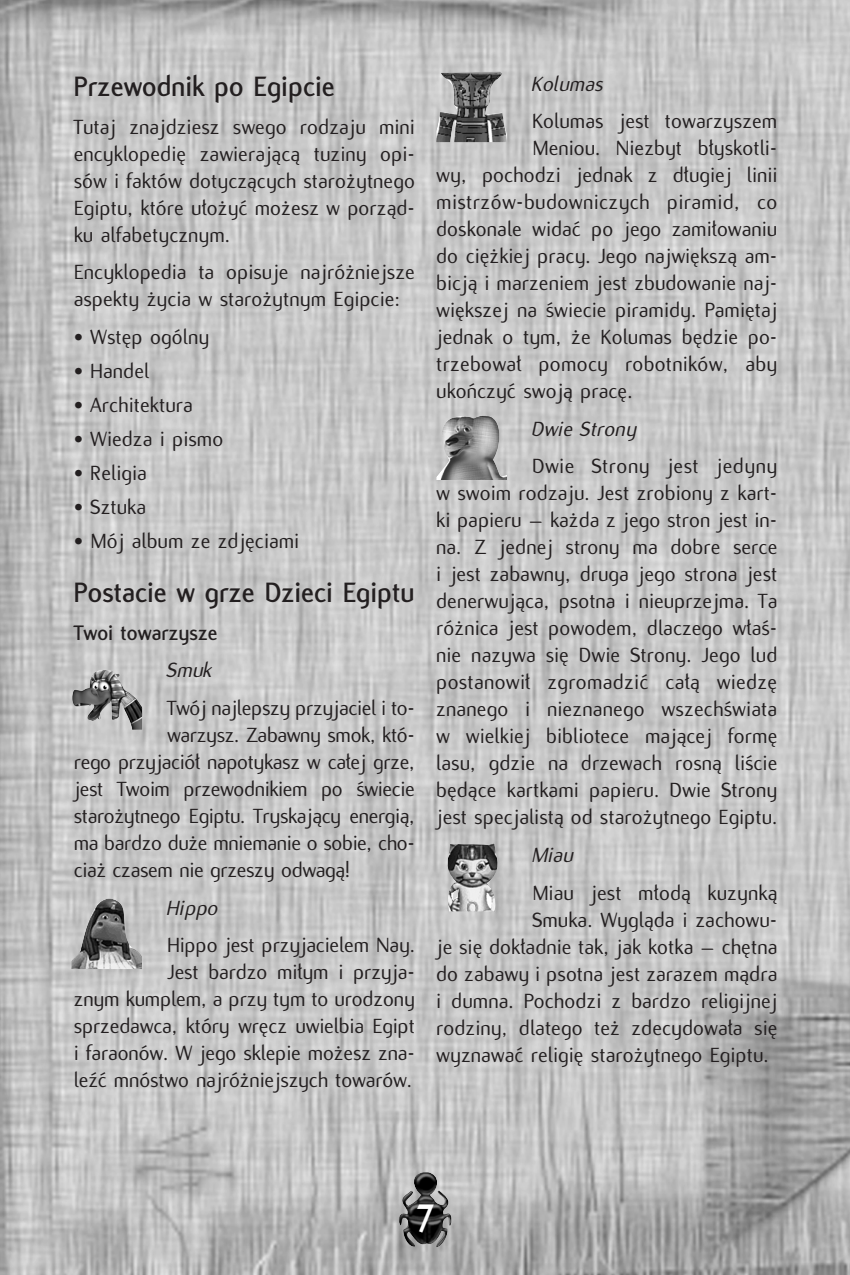
<style>
.page{position:relative;width:850px;height:1275px;background:#fff}
.page>*{position:absolute;margin:0;border:0;box-sizing:border-box;transform-origin:0 0}
.t1{font:800 40px "Flux PL";color:#fff}
.t2{font:700 30px "Flux PL";color:#231f20}
.t3{font:22.5px/27px "Flux PL";color:#231f20;text-align:justify}
.t4{font:22.5px "Flux PL";letter-spacing:-.02em;color:#231f20}
.t5{font:italic 22.5px "Flux PL";color:#231f20}
.t6{font:700 22.5px "Flux PL";color:#231f20}
</style>
<div class="page">
<img style="left:0;top:0;width:850px;height:1275px">
<img style="left:398px;top:1172px;width:54px;height:76px">
<img style="left:72px;top:670px;width:70px;height:60px">
<img style="left:71px;top:898px;width:71px;height:71px">
<img style="left:436px;top:72px;width:71px;height:70px">
<img style="left:436px;top:414px;width:67px;height:63px">
<img style="left:447px;top:843px;width:52px;height:69px">
<h2 class="t2" style="left:74px;top:74px;width:263px">Przewodnik po Egipcie</h2>
<p class="t3" style="left:74px;top:114px;width:343px">Tutaj znajdziesz swego rodzaju mini encyklopedi´ zawierajàcà tuziny opi&shy;sów i faktów dotyczàcych staro˝ytnego Egiptu, które u∏o˝yç mo˝esz w porzàd&shy;ku alfabetycznym.</p>
<p class="t3" style="left:74px;top:260px;width:343px">Encyklopedia ta opisuje najró˝niejsze aspekty ˝ycia w staro˝ytnym Egipcie:</p>
<p class="t3" style="left:74px;top:325px;width:137px">• Wst´p ogólny</p>
<p class="t3" style="left:74px;top:359px;width:77px">• Handel</p>
<p class="t3" style="left:74px;top:393px;width:121px">• Architektura</p>
<p class="t3" style="left:74px;top:427px;width:151px">• Wiedza i pismo</p>
<p class="t3" style="left:74px;top:461px;width:75px">• Religia</p>
<p class="t3" style="left:74px;top:495px;width:74px">• Sztuka</p>
<p class="t3" style="left:74px;top:529px;width:227px">• Mój album ze zdj´ciami</p>
<h2 class="t2" style="left:74px;top:581px;width:342px">Postacie w grze Dzieci Egiptu</h2>
<p class="t6" style="left:74px;top:623px;width:145px">Twoi towarzysze</p>
<p class="t5" style="left:167px;top:661px;width:47px">Smuk</p>
<p class="t4" style="left:167px;top:699px;width:249px">Twój najlepszy przyjaciel i to-</p>
<p class="t4" style="left:167px;top:726px;width:249px">warzysz. Zabawny smok, któ-</p>
<p class="t4" style="left:74px;top:753px;width:343px">rego przyjació∏ napotykasz w ca∏ej grze,</p>
<p class="t4" style="left:74px;top:780px;width:343px">jest Twoim przewodnikiem po Êwiecie</p>
<p class="t4" style="left:74px;top:807px;width:343px">staro˝ytnego Egiptu. Tryskajàcy energià,</p>
<p class="t4" style="left:74px;top:834px;width:343px">ma bardzo du˝e mniemanie o sobie, cho-</p>
<p class="t4" style="left:74px;top:861px;width:278px">cia˝ czasem nie grzeszy odwagà!</p>
<p class="t5" style="left:167px;top:898px;width:53px">Hippo</p>
<p class="t3" style="left:74px;top:933px;width:343px;text-align:right">Hippo jest przyjacielem Nay.<br>Jest bardzo mi∏ym i przyja-<br>znym kumplem, a przy tym to urodzony sprzedawca, który wr´cz uwielbia Egipt i faraonów. W jego sklepie mo˝esz zna&shy;leêç mnóstwo najró˝niejszych towarów.</p>
<p class="t5" style="left:532px;top:74px;width:73px">Kolumas</p>
<p class="t3" style="left:532px;top:109px;width:247px">Kolumas jest towarzyszem</p>
<p class="t3" style="left:532px;top:136px;width:247px">Meniou. Niezbyt b∏yskotli-</p>
<p class="t3" style="left:436px;top:163px;width:343px">wy, pochodzi jednak z d∏ugiej linii</p>
<p class="t3" style="left:436px;top:190px;width:343px">mistrzów-budowniczych piramid, co</p>
<p class="t3" style="left:436px;top:217px;width:343px">doskonale widaç po jego zami∏owaniu</p>
<p class="t3" style="left:436px;top:244px;width:343px">do ci´˝kiej pracy. Jego najwi´kszà am-</p>
<p class="t3" style="left:436px;top:271px;width:343px">bicjà i marzeniem jest zbudowanie naj-</p>
<p class="t3" style="left:436px;top:298px;width:343px">wi´kszej na Êwiecie piramidy. Pami´taj</p>
<p class="t3" style="left:436px;top:325px;width:343px">jednak o tym, ˝e Kolumas b´dzie po-</p>
<p class="t3" style="left:436px;top:352px;width:343px">trzebowa∏ pomocy robotników, aby</p>
<p class="t3" style="left:436px;top:379px;width:198px">ukoƒczyç swojà prac´.</p>
<p class="t5" style="left:532px;top:419px;width:106px">Dwie Strony</p>
<p class="t3" style="left:436px;top:454px;width:343px;text-indent:96px">Dwie Strony jest jedyny w swoim rodzaju. Jest zrobiony z kart&shy;ki papieru – ka˝da z jego stron jest in&shy;na. Z jednej strony ma dobre serce i jest zabawny, druga jego strona jest denerwujàca, psotna i nieuprzejma. Ta ró˝nica jest powodem, dlaczego w∏aÊ&shy;nie nazywa si´ Dwie Strony. Jego lud postanowi∏ zgromadziç ca∏à wiedz´ znanego i nieznanego wszechÊwiata w wielkiej bibliotece majàcej form´ lasu, gdzie na drzewach rosnà liÊcie b´dàce kartkami papieru. Dwie Strony jest specjalistà od staro˝ytnego Egiptu.</p>
<p class="t5" style="left:532px;top:846px;width:43px">Miau</p>
<p class="t3" style="left:532px;top:880px;width:247px">Miau jest m∏odà kuzynkà</p>
<p class="t3" style="left:532px;top:907px;width:247px">Smuka. Wyglàda i zachowu-</p>
<p class="t3" style="left:436px;top:934px;width:343px">je si´ dok∏adnie tak, jak kotka – ch´tna</p>
<p class="t3" style="left:436px;top:961px;width:343px">do zabawy i psotna jest zarazem màdra</p>
<p class="t3" style="left:436px;top:988px;width:343px">i dumna. Pochodzi z bardzo religijnej</p>
<p class="t3" style="left:436px;top:1015px;width:343px">rodziny, dlatego te˝ zdecydowa∏a si´</p>
<p class="t3" style="left:436px;top:1042px;width:334px">wyznawaç religi´ staro˝ytnego Egiptu.</p>
<h1 class="t1" style="left:418px;top:1194px;width:17px">7</h1>
</div>
